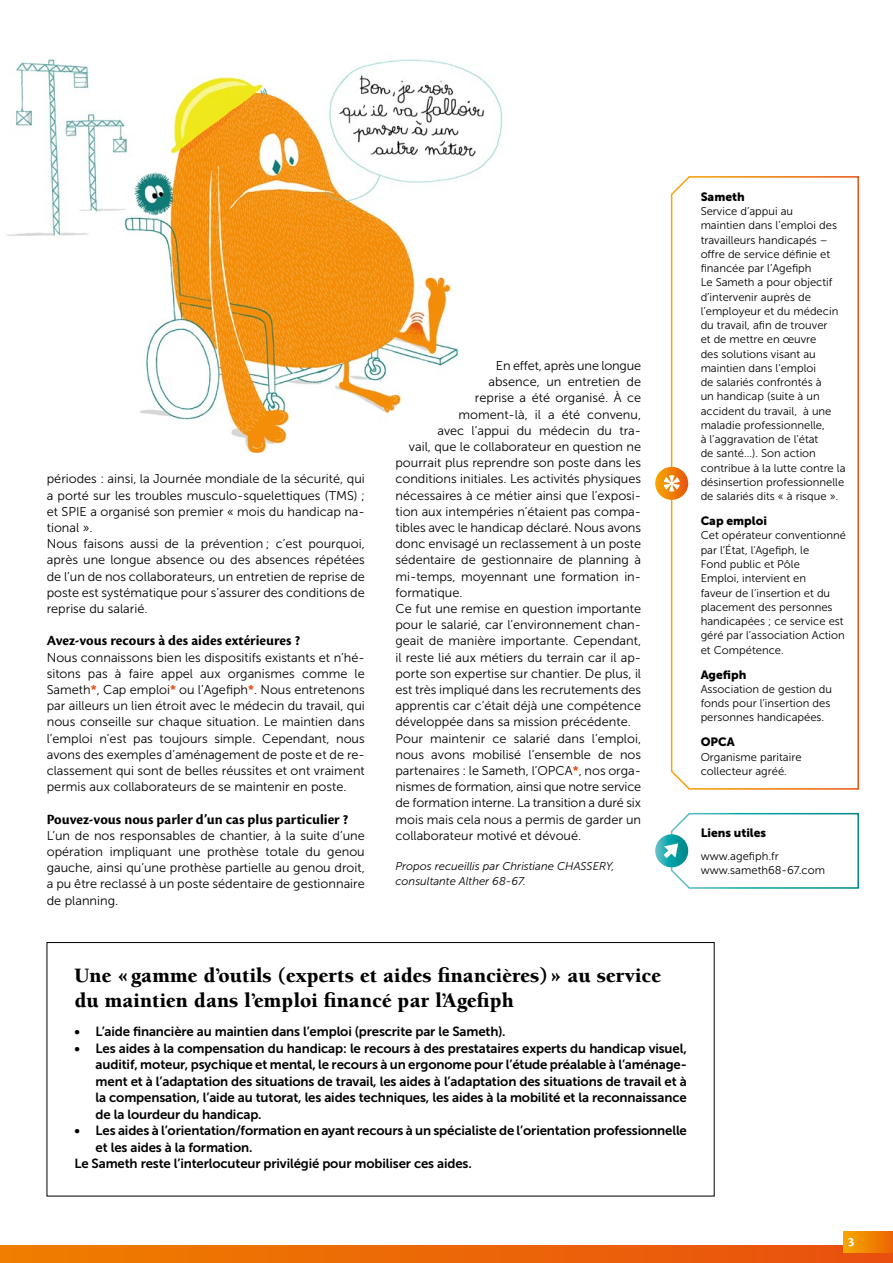
<style>
.page{position:relative;width:893px;height:1263px;background:#fff}
.page>*{position:absolute;margin:0;border:0;box-sizing:border-box;transform-origin:0 0}
.t1{font:900 21px/25.2px "Berkeley Std";letter-spacing:.005em;color:#000}
.Texte_Museo_300{font:700 14.7px "Cronos Pro";color:#000}
.t2{font:700 13.5px "Cronos Pro";color:#fff}
.t3{font:13.2px/16.5px "Museo Sans 700";letter-spacing:-.01em;color:#000;text-align:justify}
.Texte_Museo_300-2{font:12.75px/16.2px "Museo Sans 300";color:#000;text-align:justify}
.t4{font:12px "Museo Sans 900";color:#000}
.t5{font:11.25px/14.2px "Museo Sans 300";color:#000}
.Texte_Museo_300-3{font:italic 11.25px/14.2px "Museo Sans 300";color:#000}
.s1{font-family:"Museo Sans 700";color:#e94e0f}
</style>
<div class="page">
<img style="left:7px;top:59px;width:496px;height:394px">
<svg style="left:670px;top:176px;width:189px;height:614px"></svg>
<svg style="left:655px;top:467px;width:33px;height:33px"></svg>
<svg style="left:664px;top:475px;width:16px;height:16px"></svg>
<svg style="left:655px;top:834px;width:33px;height:33px"></svg>
<svg style="left:659px;top:812px;width:200px;height:77px"></svg>
<div style="left:47px;top:942px;width:667px;height:254px;border:1px solid #000"></div>
<div style="left:0;top:1246px;width:893px;height:17px;background:linear-gradient(to right,#f07e00,#e9500f)"></div>
<div style="left:843px;top:1231px;width:50px;height:22px;background:linear-gradient(to right,#f7a800,#ec6604)"></div>
<p class="Texte_Museo_300-2" style="left:47px;top:471px;width:320px">périodes : ainsi, la Journée mondiale de la sécurité, qui a porté sur les troubles musculo-squelettiques (TMS) ; et SPIE a organisé son premier « mois du handicap na&shy;tional ».</p>
<p class="Texte_Museo_300-2" style="left:47px;top:536px;width:320px">Nous faisons aussi de la prévention ; c’est pourquoi, après une longue absence ou des absences répétées de l’un de nos collaborateurs, un entretien de reprise de poste est systématique pour s’assurer des conditions de reprise du salarié.</p>
<p class="Texte_Museo_300" style="left:47px;top:632px;width:255px">Avez-vous recours à des aides extérieures ?</p>
<p class="Texte_Museo_300-2" style="left:47px;top:649px;width:320px">Nous connaissons bien les dispositifs existants et n’hé&shy;sitons pas à faire appel aux organismes comme le Sameth<span class="s1">*</span>, Cap emploi<span class="s1">*</span> ou l’Agefiph<span class="s1">*</span>. Nous entretenons par ailleurs un lien étroit avec le médecin du travail, qui nous conseille sur chaque situation. Le maintien dans l’emploi n’est pas toujours simple. Cependant, nous avons des exemples d’aménagement de poste et de re&shy;classement qui sont de belles réussites et ont vraiment permis aux collaborateurs de se maintenir en poste.</p>
<p class="Texte_Museo_300" style="left:47px;top:810px;width:303px">Pouvez-vous nous parler d’un cas plus particulier ?</p>
<p class="Texte_Museo_300-2" style="left:47px;top:827px;width:320px">L’un de nos responsables de chantier, à la suite d’une opération impliquant une prothèse totale du genou gauche, ainsi qu’une prothèse partielle au genou droit, a pu être reclassé à un poste sédentaire de gestionnaire de planning.</p>
<p class="Texte_Museo_300-2" style="left:496px;top:358px;width:147px">En effet, après une longue</p>
<p class="Texte_Museo_300-2" style="left:488px;top:374px;width:154px">absence, un entretien de</p>
<p class="Texte_Museo_300-2" style="left:475px;top:390px;width:168px">reprise a été organisé. À ce</p>
<p class="Texte_Museo_300-2" style="left:458px;top:406px;width:184px">moment-là, il a été convenu,</p>
<p class="Texte_Museo_300-2" style="left:437px;top:422px;width:205px">avec l’appui du médecin du tra-</p>
<p class="Texte_Museo_300-2" style="left:409px;top:439px;width:234px">vail, que le collaborateur en question ne</p>
<p class="Texte_Museo_300-2" style="left:395px;top:455px;width:247px">pourrait plus reprendre son poste dans les</p>
<p class="Texte_Museo_300-2" style="left:395px;top:471px;width:247px">conditions initiales. Les activités physiques</p>
<p class="Texte_Museo_300-2" style="left:395px;top:487px;width:247px">nécessaires à ce métier ainsi que l’exposi-</p>
<p class="Texte_Museo_300-2" style="left:395px;top:503px;width:247px">tion aux intempéries n’étaient pas compa-</p>
<p class="Texte_Museo_300-2" style="left:395px;top:520px;width:247px">tibles avec le handicap déclaré. Nous avons</p>
<p class="Texte_Museo_300-2" style="left:395px;top:536px;width:247px">donc envisagé un reclassement à un poste</p>
<p class="Texte_Museo_300-2" style="left:395px;top:552px;width:247px">sédentaire de gestionnaire de planning à</p>
<p class="Texte_Museo_300-2" style="left:395px;top:568px;width:247px">mi-temps, moyennant une formation in-</p>
<p class="Texte_Museo_300-2" style="left:395px;top:584px;width:69px">formatique.</p>
<p class="Texte_Museo_300-2" style="left:395px;top:601px;width:247px">Ce fut une remise en question importante pour le salarié, car l’environnement chan&shy;geait de manière importante. Cependant, il reste lié aux métiers du terrain car il ap&shy;porte son expertise sur chantier. De plus, il est très impliqué dans les recrutements des apprentis car c’était déjà une compétence développée dans sa mission précédente.</p>
<p class="Texte_Museo_300-2" style="left:395px;top:730px;width:247px">Pour maintenir ce salarié dans l’emploi, nous avons mobilisé l’ensemble de nos partenaires : le Sameth, l’OPCA<span class="s1">*</span>, nos orga&shy;nismes de formation, ainsi que notre service de formation interne. La transition a duré six mois mais cela nous a permis de garder un collaborateur motivé et dévoué.</p>
<p class="Texte_Museo_300-3" style="left:395px;top:859px;width:221px">Propos recueillis par Christiane CHASSERY, consultante Alther 68-67.</p>
<p class="t4" style="left:701px;top:190px;width:46px">Sameth</p>
<p class="t5" style="left:701px;top:204px;width:146px">Service d’appui au<br>maintien dans l’emploi des travailleurs handicapés – offre de service définie et financée par l’Agefiph<br>Le Sameth a pour objectif d’intervenir auprès de l’employeur et du médecin du travail, afin de trouver<br>et de mettre en œuvre<br>des solutions visant au maintien dans l’emploi<br>de salariés confrontés à<br>un handicap (suite à un accident du travail, à une maladie professionnelle,<br>à l’aggravation de l’état<br>de santé…). Son action contribue à la lutte contre la désinsertion professionnelle de salariés dits « à risque ».</p>
<p class="t4" style="left:701px;top:514px;width:68px">Cap emploi</p>
<p class="t5" style="left:701px;top:529px;width:147px">Cet opérateur conventionné par l’État, l'Agefiph, le<br>Fond public et Pôle<br>Emploi, intervient en<br>faveur de l’insertion et du placement des personnes handicapées ; ce service est géré par l’association Action et Compétence.</p>
<p class="t4" style="left:701px;top:667px;width:47px">Agefiph</p>
<p class="t5" style="left:701px;top:682px;width:133px">Association de gestion du fonds pour l’insertion des personnes handicapées.</p>
<p class="t4" style="left:701px;top:735px;width:36px">OPCA</p>
<p class="t5" style="left:701px;top:750px;width:102px">Organisme paritaire collecteur agréé.</p>
<p class="t4" style="left:701px;top:826px;width:67px">Liens utiles</p>
<p class="t5" style="left:701px;top:849px;width:126px">www.agefiph.fr www.sameth68-67.com</p>
<p class="t1" style="left:74px;top:963px;width:588px">Une « gamme d’outils (experts et aides financières) » au service du maintien dans l’emploi financé par l’Agefiph</p>
<p class="t3" style="left:74px;top:1023px;width:433px">• L’aide financière au maintien dans l’emploi (prescrite par le Sameth).</p>
<p class="t3" style="left:96px;top:1040px;width:593px;text-indent:-21px">• Les aides à la compensation du handicap : le recours à des prestataires experts du handicap visuel, auditif, moteur, psychique et mental, le recours à un ergonome pour l’étude préalable à l’aménage&shy;ment et à l’adaptation des situations de travail, les aides à l’adaptation des situations de travail et à la compensation, l’aide au tutorat, les aides techniques, les aides à la mobilité et la reconnaissance de la lourdeur du handicap.</p>
<p class="t3" style="left:96px;top:1122px;width:593px;text-indent:-21px">• Les aides à l’orientation/formation en ayant recours à un spécialiste de l’orientation professionnelle et les aides à la formation.</p>
<p class="t3" style="left:74px;top:1155px;width:399px">Le Sameth reste l’interlocuteur privilégié pour mobiliser ces aides.</p>
<p class="t2" style="left:848px;top:1234px;width:8px">3</p>
</div>
